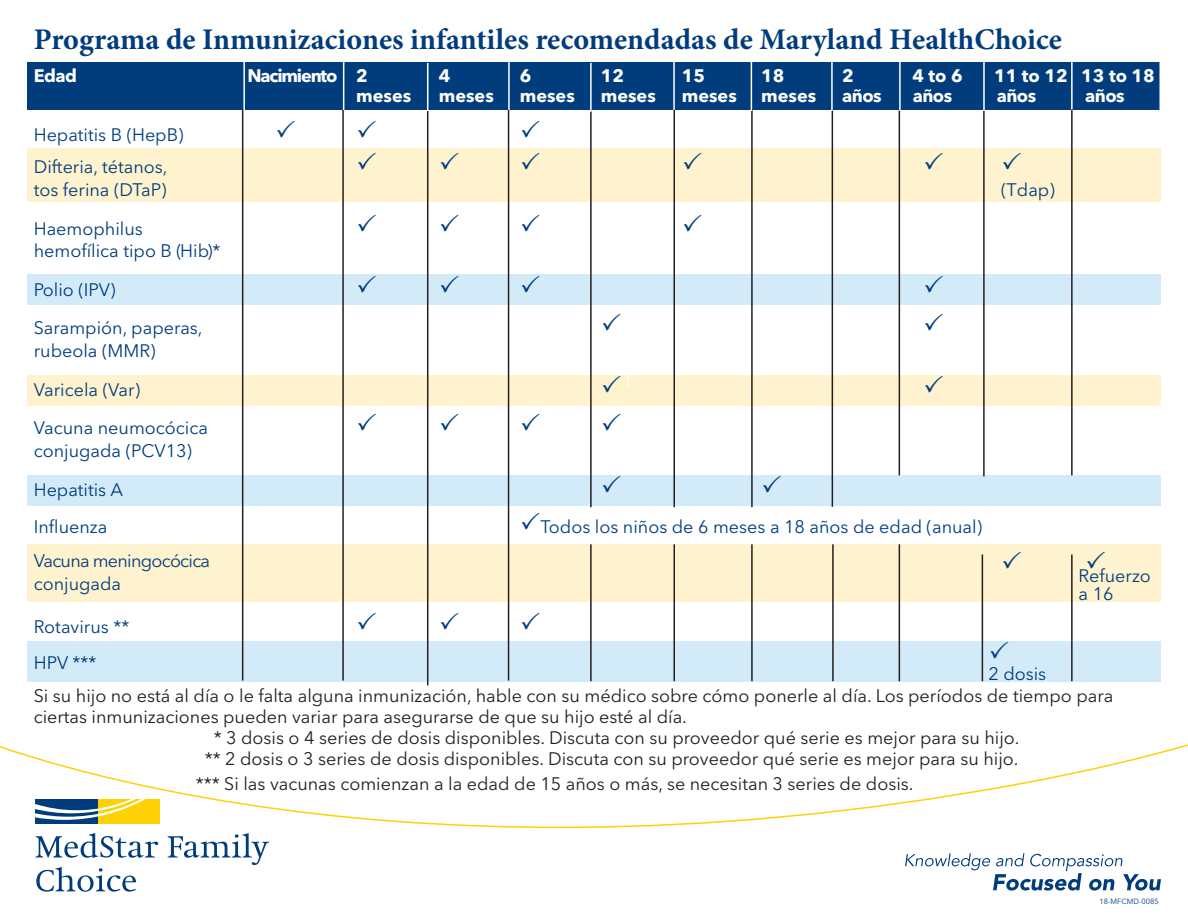
<style>
.page{position:relative;width:1188px;height:918px;background:#fff}
.page>*{position:absolute;margin:0;border:0;box-sizing:border-box;transform-origin:0 0}
.t1{font:700 30px "Minion Pro";color:#013d7d}
.t2{font:18px/33px "Avenir Next LT Pro";color:#231f20}
.t3{font:18px/22.5px "Avenir Next LT Pro";color:#013d7d}
.t4{font:700 18px "Avenir Next LT Pro";color:#fff}
.t5{font:18px/22.5px "Avenir Next LT Pro";letter-spacing:-.04em;color:#013d7d}
.t6{font:700 18px "Avenir Next LT Pro";letter-spacing:-.065em;color:#fff}
.t7{font:7.5px "Avenir Next LT Pro";color:#013d7d}
.s1{color:#013d7d}
</style>
<div class="page">
<svg style="left:0;top:681px;width:1188px;height:177px"></svg>
<div style="left:27px;top:375px;width:1134px;height:31px;background:#fef3ce"></div>
<div style="left:27px;top:475px;width:1134px;height:31px;background:#d3ebf9"></div>
<div style="left:27px;top:544px;width:1134px;height:58px;background:#fef3ce"></div>
<div style="left:27px;top:641px;width:1134px;height:40px;background:#d3ebf9"></div>
<div style="left:27px;top:274px;width:1134px;height:31px;background:#d3ebf9"></div>
<div style="left:27px;top:148px;width:1134px;height:54px;background:#fef3ce"></div>
<div style="left:27px;top:63px;width:1134px;height:47px;background:#013d7d"></div>
<svg style="left:36px;top:867px;width:100px;height:25px"></svg>
<svg style="left:35px;top:833px;width:123px;height:25px"></svg>
<svg style="left:168px;top:833px;width:101px;height:32px"></svg>
<svg style="left:34px;top:797px;width:127px;height:28px"></svg>
<div style="left:97px;top:799px;width:62px;height:25px;background:#fed105"></div>
<div style="left:35px;top:799px;width:62px;height:25px;background:#013d7d"></div>
<svg style="left:35px;top:799px;width:111px;height:21px"></svg>
<hr style="left:590px;top:110px;width:2px;height:397px;background:#231f20">
<hr style="left:674px;top:110px;width:1px;height:397px;background:#231f20">
<hr style="left:751px;top:110px;width:2px;height:397px;background:#231f20">
<hr style="left:832px;top:110px;width:1px;height:397px;background:#231f20">
<hr style="left:899px;top:110px;width:1px;height:365px;background:#231f20">
<hr style="left:983px;top:110px;width:2px;height:366px;background:#231f20">
<hr style="left:1071px;top:110px;width:2px;height:365px;background:#231f20">
<hr style="left:243px;top:62px;width:2px;height:49px;background:#fff">
<hr style="left:343px;top:62px;width:1px;height:49px;background:#fff">
<hr style="left:427px;top:63px;width:1px;height:49px;background:#fff">
<hr style="left:508px;top:62px;width:2px;height:49px;background:#fff">
<hr style="left:590px;top:63px;width:2px;height:49px;background:#fff">
<hr style="left:673px;top:61px;width:2px;height:49px;background:#fff">
<hr style="left:751px;top:62px;width:1px;height:49px;background:#fff">
<hr style="left:831px;top:62px;width:2px;height:49px;background:#fff">
<hr style="left:899px;top:62px;width:2px;height:49px;background:#fff">
<hr style="left:983px;top:62px;width:2px;height:49px;background:#fff">
<hr style="left:1159px;top:62px;width:2px;height:49px;background:#fff">
<hr style="left:590px;top:544px;width:2px;height:137px;background:#231f20">
<hr style="left:674px;top:544px;width:1px;height:137px;background:#231f20">
<hr style="left:751px;top:544px;width:2px;height:137px;background:#231f20">
<hr style="left:832px;top:544px;width:2px;height:137px;background:#231f20">
<hr style="left:899px;top:544px;width:1px;height:137px;background:#231f20">
<hr style="left:242px;top:110px;width:1px;height:571px;background:#231f20">
<hr style="left:342px;top:110px;width:2px;height:571px;background:#231f20">
<hr style="left:427px;top:111px;width:1px;height:574px;background:#231f20">
<hr style="left:508px;top:110px;width:1px;height:571px;background:#231f20">
<hr style="left:982px;top:554px;width:1px;height:127px;background:#231f20">
<hr style="left:1071px;top:554px;width:2px;height:127px;background:#231f20">
<svg style="left:905px;top:853px;width:256px;height:38px"></svg>
<hr style="left:1071px;top:60px;width:2px;height:50px;background:#fff">
<svg style="left:627px;top:375px;width:2px;height:13px"></svg>
<p class="t1" style="left:34px;top:19px;width:1030px">Programa de Inmunizaciones infantiles recomendadas de Maryland HealthChoice</p>
<p class="t4" style="left:34px;top:65px;width:45px">Edad</p>
<p class="t6" style="left:247px;top:65px;width:122px">Nacimiento 2</p>
<p class="t4" style="left:439px;top:65px;width:13px">4</p>
<p class="t4" style="left:520px;top:65px;width:13px">6</p>
<p class="t4" style="left:601px;top:65px;width:25px">12</p>
<p class="t4" style="left:682px;top:65px;width:25px">15</p>
<p class="t4" style="left:761px;top:65px;width:25px">18</p>
<p class="t4" style="left:842px;top:65px;width:13px">2</p>
<p class="t4" style="left:912px;top:65px;width:52px">4 to 6</p>
<p class="t4" style="left:994px;top:65px;width:162px">11 to 12 13 to 18</p>
<p class="t4" style="left:356px;top:85px;width:57px">meses</p>
<p class="t4" style="left:439px;top:85px;width:57px">meses</p>
<p class="t4" style="left:520px;top:85px;width:57px">meses</p>
<p class="t4" style="left:601px;top:85px;width:57px">meses</p>
<p class="t4" style="left:682px;top:85px;width:57px">meses</p>
<p class="t4" style="left:761px;top:85px;width:57px">meses</p>
<p class="t4" style="left:842px;top:85px;width:41px">años</p>
<p class="t4" style="left:913px;top:85px;width:41px">años</p>
<p class="t4" style="left:997px;top:85px;width:41px">años</p>
<p class="t4" style="left:1085px;top:85px;width:41px">años</p>
<p class="t3" style="left:34px;top:123px;width:151px">Hepatitis B (HepB)</p>
<p class="t3" style="left:34px;top:156px;width:135px">Difteria, tétanos, tos ferina (DTaP)</p>
<p class="t3" style="left:1001px;top:178px;width:55px">(Tdap)</p>
<p class="t3" style="left:34px;top:217px;width:188px">Haemophilus hemofílica tipo B (Hib)*</p>
<p class="t3" style="left:34px;top:278px;width:83px">Polio (IPV)</p>
<p class="t3" style="left:34px;top:317px;width:170px">Sarampión, paperas, rubeola (MMR)</p>
<p class="t3" style="left:34px;top:378px;width:108px">Varicela (Var)</p>
<p class="t3" style="left:34px;top:417px;width:176px">Vacuna neumocócica conjugada (PCV13)</p>
<p class="t3" style="left:34px;top:478px;width:91px">Hepatitis A</p>
<p class="t3" style="left:34px;top:516px;width:75px">Influenza</p>
<p class="t3" style="left:540px;top:516px;width:443px">Todos los niños de 6 meses a 18 años de edad (anual)</p>
<p class="t5" style="left:34px;top:550px;width:178px">Vacuna meningocócica conjugada</p>
<p class="t3" style="left:34px;top:615px;width:97px">Rotavirus **</p>
<p class="t2" style="left:34px;top:646px;width:1081px"><span class="s1">HPV ***<br></span>Si su hijo no está al día o le falta alguna inmunización, hable con su médico sobre cómo ponerle al día. Los períodos de tiempo para</p>
<p class="t2" style="left:34px;top:700px;width:655px">ciertas inmunizaciones pueden variar para asegurarse de que su hijo esté al día.</p>
<p class="t2" style="left:214px;top:721px;width:807px">* 3 dosis o 4 series de dosis disponibles. Discuta con su proveedor qué serie es mejor para su hijo.</p>
<p class="t2" style="left:205px;top:742px;width:815px">** 2 dosis o 3 series de dosis disponibles. Discuta con su proveedor qué serie es mejor para su hijo.</p>
<p class="t2" style="left:196px;top:768px;width:719px">*** Si las vacunas comienzan a la edad de 15 años o más, se necesitan 3 series de dosis.</p>
<p class="t3" style="left:1079px;top:567px;width:74px;line-height:18px">Refuerzo a 16</p>
<p class="t3" style="left:988px;top:663px;width:59px">2 dosis</p>
<p class="t7" style="left:1099px;top:897px;width:61px">18-MFCMD-0085</p>
</div>
